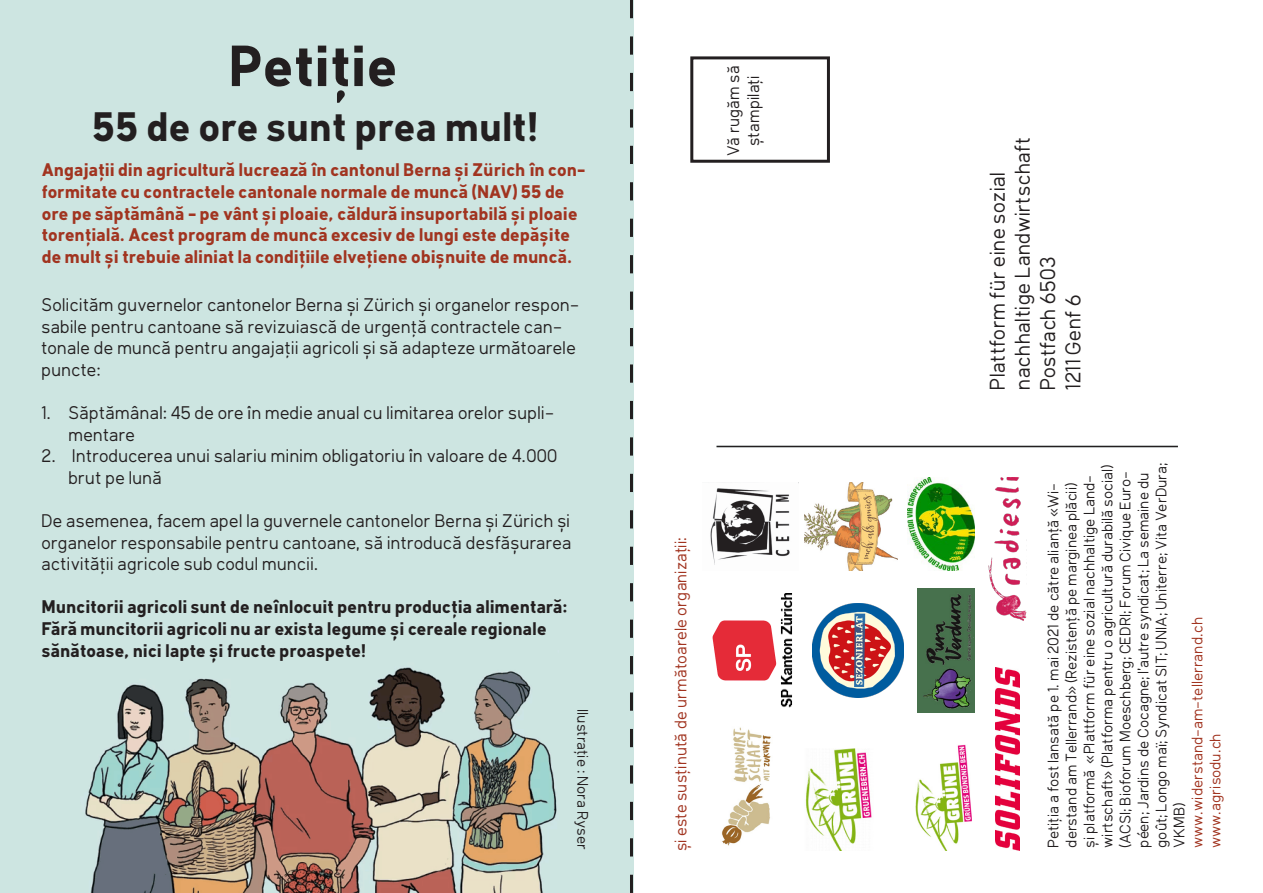
<style>
.page{position:relative;width:1263px;height:893px;background:#fff}
.page>*{position:absolute;margin:0;border:0;box-sizing:border-box;transform-origin:0 0}
.t1{font:700 57px "Klima";color:#231f20}
.t2{font:700 40.5px "Klima";color:#231f20}
.t3{font:21px "Klima";letter-spacing:-.005em;color:#231f20}
.t4{font:18px/21.6px "Klima";color:#231f20}
.t5{font:700 18px/21.6px "Klima";color:#a13420}
.t6{font:700 18px/21.6px "Klima";color:#231f20}
.t7{font:16.5px "Klima";letter-spacing:-.005em;color:#a13420}
.t8{font:16.5px/19.8px "Klima";color:#231f20;text-align:center}
.t9{font:15px/18px "Klima";color:#231f20}
.t10{font:15px "Klima";letter-spacing:-.005em;color:#a13420}
</style>
<div class="page">
<div style="left:690px;top:56px;width:140px;height:107px;border:3px solid #231f20"></div>
<div style="left:0;top:0;width:633px;height:893px;background:#cde5e1"></div>
<svg style="left:630px;top:0;width:3px;height:893px"></svg>
<img style="left:85px;top:667px;width:472px;height:226px">
<img style="left:721px;top:727px;width:50px;height:119px">
<img style="left:812px;top:604px;width:91px;height:93px">
<img style="left:804px;top:483px;width:93px;height:88px">
<img style="left:805px;top:749px;width:67px;height:102px">
<img style="left:915px;top:745px;width:56px;height:105px">
<img style="left:712px;top:620px;width:65px;height:61px">
<img style="left:780px;top:593px;width:13px;height:115px">
<hr style="left:716px;top:446px;width:462px;height:1px;background:#231f20">
<img style="left:907px;top:478px;width:67px;height:93px">
<img style="left:917px;top:589px;width:57px;height:124px">
<img style="left:989px;top:478px;width:37px;height:143px">
<img style="left:710px;top:488px;width:80px;height:77px">
<img style="left:995px;top:668px;width:24px;height:182px">
<p class="t1" style="left:231px;top:13px;width:170px">Petiție</p>
<p class="t2" style="left:94px;top:89px;width:445px">55 de ore sunt prea mult!</p>
<p class="t5" style="left:43px;top:157px;width:545px">Angajații din agricultură lucrează în cantonul Berna și Zürich în con&shy;formitate cu contractele cantonale normale de muncă (NAV) 55 de ore pe săptămână - pe vânt și ploaie, căldură insuportabilă și ploaie torențială. Acest program de muncă excesiv de lungi este depășite de mult și trebuie aliniat la condițiile elvețiene obișnuite de muncă.</p>
<p class="t4" style="left:43px;top:293px;width:539px">Solicităm guvernelor cantonelor Berna și Zürich și organelor respon&shy;sabile pentru cantoane să revizuiască de urgență contractele can&shy;tonale de muncă pentru angajații agricoli și să adapteze următoarele puncte:</p>
<p class="t4" style="left:70px;top:401px;width:487px;text-indent:-27px">1. Săptămânal: 45 de ore în medie anual cu limitarea orelor supli&shy;mentare</p>
<p class="t4" style="left:70px;top:444px;width:490px;text-indent:-27px">2. Introducerea unui salariu minim obligatoriu în valoare de 4.000 brut pe lună</p>
<p class="t4" style="left:43px;top:509px;width:532px;text-align:justify">De asemenea, facem apel la guvernele cantonelor Berna și Zürich și organelor responsabile pentru cantoane, să introducă desfășurarea activității agricole sub codul muncii.</p>
<p class="t6" style="left:43px;top:594px;width:527px">Muncitorii agricoli sunt de neînlocuit pentru producția alimentară:<br>Fără muncitorii agricoli nu ar exista legume și cereale regionale sănătoase, nici lapte și fructe proaspete!</p>
<p class="t9" style="left:593px;top:710px;width:143px;rotate:90deg">Ilustrație : Nora Ryser</p>
<p class="t8" style="left:722px;top:155px;width:92px;rotate:-90deg">Vă rugăm să ștampilați</p>
<p class="t7" style="left:668px;top:850px;width:316px;rotate:-90deg">și este susținută de următoarele organizații:</p>
<p class="t3" style="left:981px;top:389px;width:220px;rotate:-90deg">Plattform für eine sozial</p>
<p class="t3" style="left:1006px;top:389px;width:255px;rotate:-90deg">nachhaltige Landwirtschaft</p>
<p class="t3" style="left:1031px;top:389px;width:136px;rotate:-90deg">Postfach 6503</p>
<p class="t3" style="left:1057px;top:389px;width:98px;rotate:-90deg">1211 Genf 6</p>
<p class="t9" style="left:1133px;top:847px;width:386px;rotate:-90deg">péen; Jardins de Cocagne; l’autre syndicat; La semaine du goût; Longo maï; Syndicat SIT; UNIA; Uniterre; Vita VerDura;<br>VKMB)</p>
<p class="t9" style="left:1043px;top:847px;width:385px;rotate:-90deg">Petiția a fost lansată pe 1. mai 2021 de către alianță «Wi&shy;derstand am Tellerrand» (Rezistență pe marginea plăcii)<br>și platformă «Plattform für eine sozial nachhaltige Land&shy;wirtschaft» (Platforma pentru o agricultură durabilă social) (ACSI; Bioforum Moeschberg; CEDRI; Forum Civique Euro-</p>
<p class="t10" style="left:1185px;top:847px;width:232px;rotate:-90deg">www.widerstand-am-tellerrand.ch</p>
<p class="t10" style="left:1203px;top:847px;width:116px;rotate:-90deg">www.agrisodu.ch</p>
</div>
